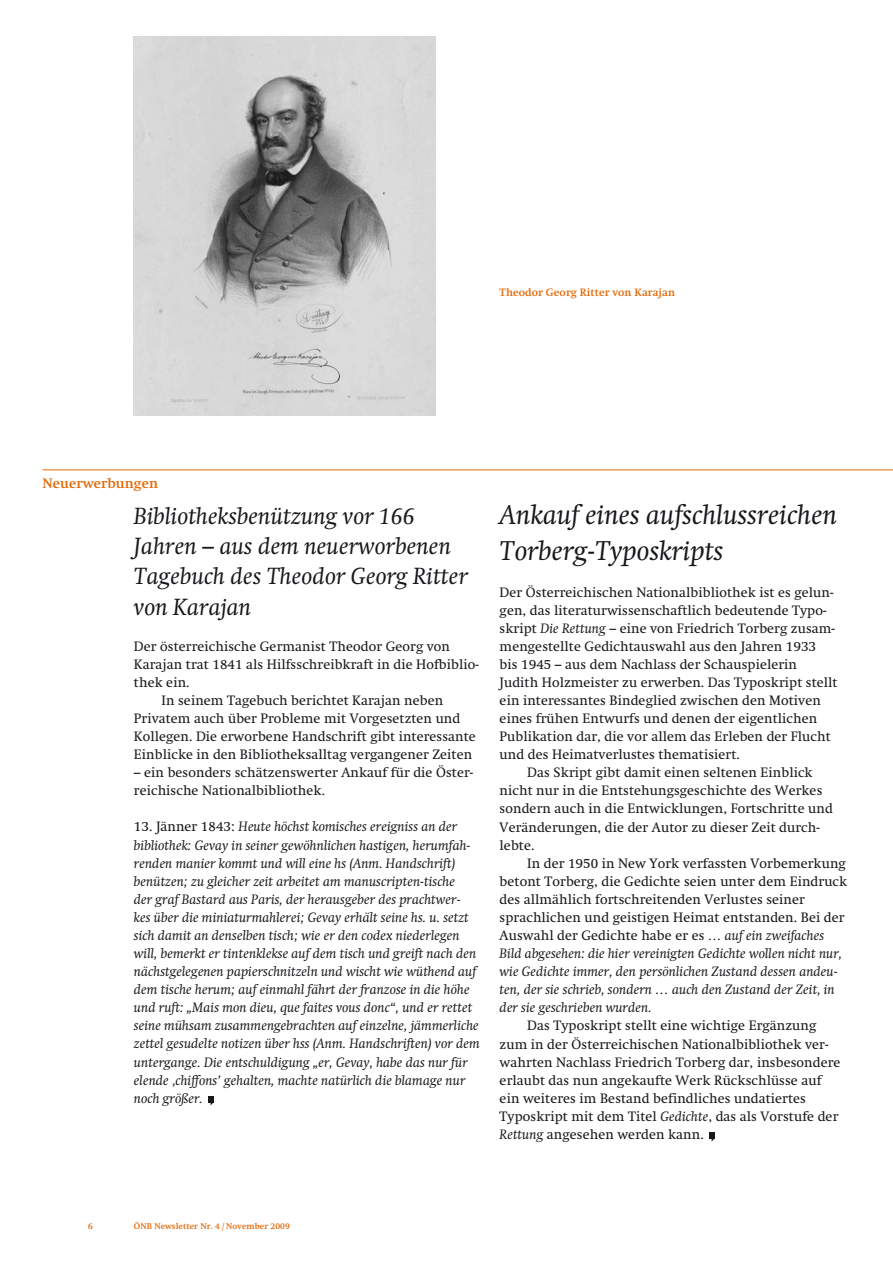
<style>
.page{position:relative;width:893px;height:1263px;background:#fff}
.page>*{position:absolute;margin:0;border:0;box-sizing:border-box;transform-origin:0 0}
.t1{font:italic 27px/36.2px "Swift";letter-spacing:.01em;color:#1a171c}
.t2{font:italic 23.25px/30.2px "Swift";letter-spacing:.01em;color:#1a171c}
.t3{font:13.5px/18.1px "Swift";letter-spacing:.01em;color:#1a171c}
.t4{font:italic 13.5px/18.1px "Swift";letter-spacing:.01em;color:#1a171c}
.t5{font:700 13.5px "Swift";letter-spacing:.01em;color:#e46a0a}
.t6{font:700 10.5px "Swift";letter-spacing:.01em;color:#e46a0a}
.t7{font:700 8.25px "Swift";letter-spacing:.01em;color:#e46a0a}
.s1{font-style:normal}
.s2{font-style:italic}
</style>
<div class="page">
<hr style="left:43px;top:470px;width:850px;height:1px;background:#e46a0a">
<svg style="left:709px;top:1132px;width:5px;height:9px"></svg>
<svg style="left:208px;top:1096px;width:5px;height:9px"></svg>
<img style="left:134px;top:36px;width:302px;height:380px">
<p class="t6" style="left:500px;top:287px;width:177px">Theodor Georg Ritter von Karajan</p>
<p class="t5" style="left:43px;top:476px;width:117px">Neuerwerbungen</p>
<h2 class="t2" style="left:134px;top:501px;width:335px">Bibliotheksbenützung vor 166<br>Jahren – aus dem neuerworbenen<br>Tagebuch des Theodor Georg Ritter von Karajan</h2>
<p class="t3" style="left:134px;top:637px;width:318px">Der österreichische Germanist Theodor Georg von</p>
<p class="t3" style="left:134px;top:655px;width:346px">Karajan trat 1841 als Hilfsschreibkraft in die Hofbiblio-</p>
<p class="t3" style="left:134px;top:673px;width:57px">thek ein.</p>
<p class="t3" style="left:162px;top:691px;width:283px">In seinem Tagebuch berichtet Karajan neben</p>
<p class="t3" style="left:134px;top:709px;width:328px">Privatem auch über Probleme mit Vorgesetzten und</p>
<p class="t3" style="left:134px;top:727px;width:343px">Kollegen. Die erworbene Handschrift gibt interessante</p>
<p class="t3" style="left:134px;top:745px;width:340px">Einblicke in den Bibliotheksalltag vergangener Zeiten</p>
<p class="t3" style="left:134px;top:764px;width:341px">– ein besonders schätzenswerter Ankauf für die Öster&shy;reichische Nationalbibliothek.</p>
<p class="t4" style="left:134px;top:818px;width:347px"><span class="s1">13. Jänner 1843:</span> Heute höchst komisches ereigniss an der bibliothek: Gevay in seiner gewöhnlichen hastigen, herumfah&shy;renden manier kommt und will eine hs (Anm. Handschrift) benützen; zu gleicher zeit arbeitet am manuscripten-tische<br>der graf Bastard aus Paris, der herausgeber des prachtwer&shy;kes über die miniaturmahlerei; Gevay erhält seine hs. u. setzt sich damit an denselben tisch; wie er den codex niederlegen will, bemerkt er tintenklekse auf dem tisch und greift nach den nächstgelegenen papierschnitzeln und wischt wie wüthend auf dem tische herum; auf einmahl fährt der franzose in die höhe und ruft: „Mais mon dieu, que faites vous donc“, und er rettet seine mühsam zusammengebrachten auf einzelne, jämmerliche zettel gesudelte notizen über hss (Anm. Handschriften) vor dem untergange. Die entschuldigung „er, Gevay, habe das nur für elende ‚chiffons’ gehalten, machte natürlich die blamage nur noch größer.</p>
<h1 class="t1" style="left:500px;top:497px;width:339px">Ankauf eines aufschlussreichen<br>Torberg-Typoskripts</h1>
<p class="t3" style="left:500px;top:583px;width:335px">Der Österreichischen Nationalbibliothek ist es gelun-</p>
<p class="t3" style="left:500px;top:601px;width:328px">gen, das literaturwissenschaftlich bedeutende Typo-</p>
<p class="t3" style="left:500px;top:619px;width:337px">skript <span class="s2">Die Rettung</span> – eine von Friedrich Torberg zusam-</p>
<p class="t3" style="left:500px;top:637px;width:318px">mengestellte Gedichtauswahl aus den Jahren 1933</p>
<p class="t3" style="left:500px;top:655px;width:299px">bis 1945 – aus dem Nachlass der Schauspielerin</p>
<p class="t3" style="left:500px;top:673px;width:339px">Judith Holzmeister zu erwerben. Das Typoskript stellt</p>
<p class="t3" style="left:500px;top:691px;width:323px">ein interessantes Bindeglied zwischen den Motiven</p>
<p class="t3" style="left:500px;top:709px;width:319px">eines frühen Entwurfs und denen der eigentlichen</p>
<p class="t3" style="left:500px;top:727px;width:332px">Publikation dar, die vor allem das Erleben der Flucht</p>
<p class="t3" style="left:500px;top:746px;width:242px">und des Heimatverlustes thematisiert.</p>
<p class="t3" style="left:527px;top:764px;width:287px">Das Skript gibt damit einen seltenen Einblick</p>
<p class="t3" style="left:500px;top:782px;width:324px">nicht nur in die Entstehungsgeschichte des Werkes</p>
<p class="t3" style="left:500px;top:800px;width:335px">sondern auch in die Entwicklungen, Fortschritte und</p>
<p class="t3" style="left:500px;top:818px;width:322px">Veränderungen, die der Autor zu dieser Zeit durch-</p>
<p class="t3" style="left:500px;top:836px;width:36px">lebte.</p>
<p class="t3" style="left:527px;top:854px;width:320px">In der 1950 in New York verfassten Vorbemerkung</p>
<p class="t3" style="left:500px;top:872px;width:349px">betont Torberg, die Gedichte seien unter dem Eindruck</p>
<p class="t3" style="left:500px;top:890px;width:307px">des allmählich fortschreitenden Verlustes seiner</p>
<p class="t3" style="left:500px;top:908px;width:346px">sprachlichen und geistigen Heimat entstanden. Bei der</p>
<p class="t3" style="left:500px;top:926px;width:326px">Auswahl der Gedichte habe er es <span class="s2">… auf ein zweifaches</span></p>
<p class="t4" style="left:500px;top:944px;width:344px">Bild abgesehen: die hier vereinigten Gedichte wollen nicht nur,</p>
<p class="t4" style="left:500px;top:962px;width:339px">wie Gedichte immer, den persönlichen Zustand dessen andeu-</p>
<p class="t4" style="left:500px;top:980px;width:337px">ten, der sie schrieb, sondern … auch den Zustand der Zeit, in</p>
<p class="t4" style="left:500px;top:999px;width:153px">der sie geschrieben wurden.</p>
<p class="t3" style="left:500px;top:1017px;width:342px;text-indent:28px">Das Typoskript stellt eine wichtige Ergänzung zum in der Österreichischen Nationalbibliothek ver&shy;wahrten Nachlass Friedrich Torberg dar, insbesondere erlaubt das nun angekaufte Werk Rückschlüsse auf ein weiteres im Bestand befindliches undatiertes Typoskript mit dem Titel <span class="s2">Gedichte</span>, das als Vorstufe der <span class="s2">Rettung</span> angesehen werden kann.</p>
<p class="t7" style="left:88px;top:1221px;width:6px">6</p>
<p class="t7" style="left:134px;top:1221px;width:157px">ÖNB Newsletter Nr. 4 / November 2009</p>
</div>
